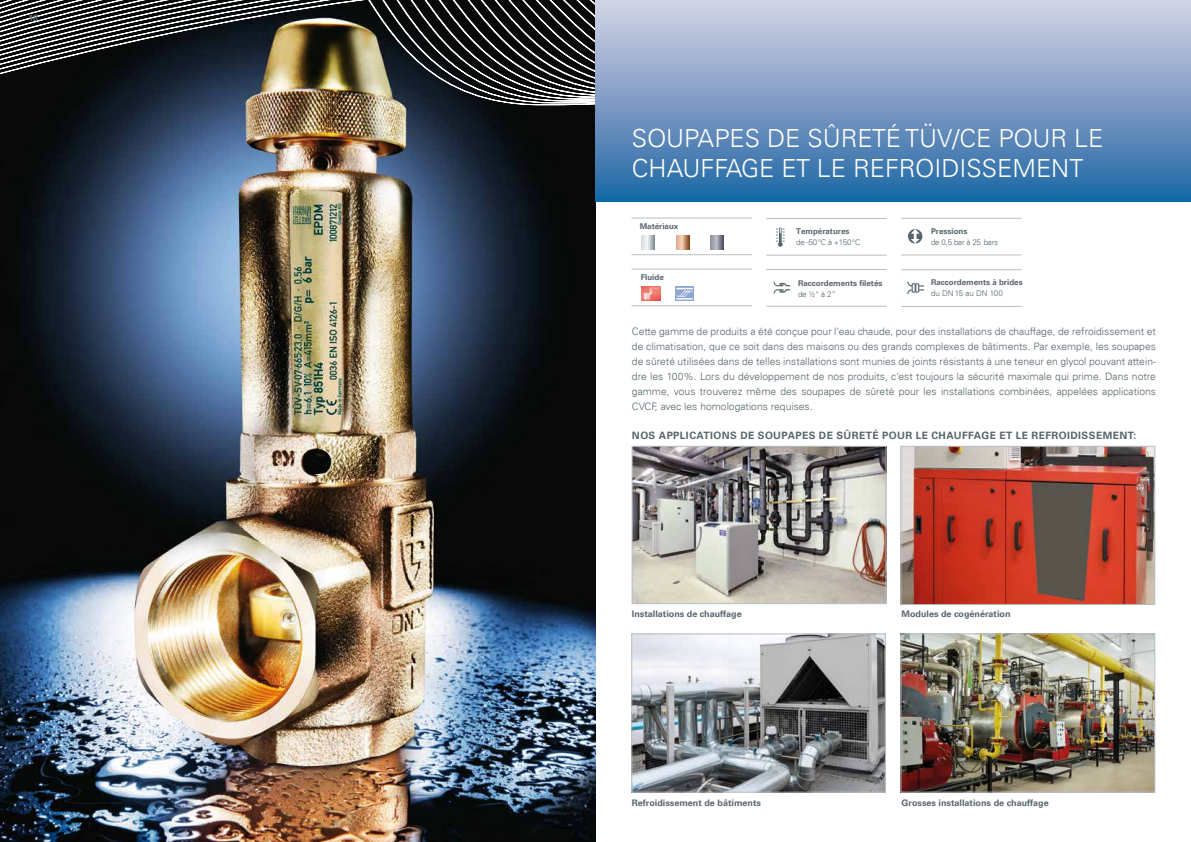
<style>
.page{position:relative;width:1191px;height:842px;background:#fff}
.page>*{position:absolute;margin:0;border:0;box-sizing:border-box;transform-origin:0 0}
.t1{font:300 25px/30px "Univers";color:#fff}
.t2{font:300 10.3px/15px "Univers";color:#58666d;text-align:justify}
.t3{font:700 10.2px "Univers";letter-spacing:.04em;color:#58666d}
.t4{font:700 9px "Univers";color:#58666d}
.t5{font:700 8.8px "Univers";color:#58666d}
.t6{font:700 8px "Univers";color:#58666d}
.t7{font:300 8px "Univers";letter-spacing:-.025em;color:#58666d}
.t8{font:300 8px "Univers";color:#58666d}
</style>
<div class="page">
<img style="left:0;top:133px;width:595px;height:709px">
<img style="left:0;top:0;width:595px;height:133px">
<div style="left:595px;top:0;width:596px;height:201px;background:linear-gradient(to bottom,#d9d4e6,#1f66a4)"></div>
<svg style="left:908px;top:229px;width:14px;height:14px"></svg>
<svg style="left:776px;top:227px;width:8px;height:20px"></svg>
<svg style="left:773px;top:282px;width:17px;height:12px"></svg>
<svg style="left:641px;top:235px;width:13px;height:14px"></svg>
<svg style="left:676px;top:235px;width:13px;height:14px"></svg>
<img style="left:902px;top:636px;width:251px;height:154px">
<div style="left:900px;top:634px;width:255px;height:158px;border:1px solid #b6c0c6"></div>
<img style="left:633px;top:636px;width:250px;height:154px">
<div style="left:631px;top:634px;width:254px;height:158px;border:1px solid #b6c0c6"></div>
<img style="left:902px;top:448px;width:251px;height:155px">
<div style="left:900px;top:446px;width:255px;height:159px;border:1px solid #b6c0c6"></div>
<img style="left:634px;top:448px;width:250px;height:154px">
<div style="left:632px;top:446px;width:254px;height:158px;border:1px solid #b6c0c6"></div>
<svg style="left:641px;top:287px;width:19px;height:13px"></svg>
<svg style="left:644px;top:287px;width:13px;height:13px"></svg>
<svg style="left:675px;top:287px;width:19px;height:14px"></svg>
<svg style="left:676px;top:288px;width:16px;height:12px"></svg>
<svg style="left:710px;top:235px;width:13px;height:14px"></svg>
<svg style="left:907px;top:282px;width:17px;height:12px"></svg>
<hr style="left:631px;top:218px;width:121px;height:1px;background:#b6c0c6">
<hr style="left:631px;top:305px;width:121px;height:1px;background:#b6c0c6">
<hr style="left:631px;top:269px;width:121px;height:1px;background:#b6c0c6">
<hr style="left:766px;top:218px;width:121px;height:1px;background:#b6c0c6">
<hr style="left:766px;top:306px;width:121px;height:1px;background:#b6c0c6">
<hr style="left:766px;top:269px;width:121px;height:1px;background:#b6c0c6">
<hr style="left:901px;top:218px;width:120px;height:1px;background:#b6c0c6">
<hr style="left:901px;top:306px;width:120px;height:1px;background:#b6c0c6">
<hr style="left:901px;top:270px;width:120px;height:1px;background:#b6c0c6">
<hr style="left:631px;top:254px;width:121px;height:1px;background:#b6c0c6">
<hr style="left:766px;top:255px;width:121px;height:1px;background:#b6c0c6">
<hr style="left:901px;top:255px;width:120px;height:1px;background:#b6c0c6">
<p class="t5" style="left:28px;top:13px;width:11px">18</p>
<h1 class="t1" style="left:632px;top:123px;width:473px">SOUPAPES DE SÛRETÉ TÜV/CE POUR LE<br>CHAUFFAGE ET LE REFROIDISSEMENT</h1>
<p class="t6" style="left:639px;top:222px;width:40px">Matériaux</p>
<p class="t6" style="left:640px;top:273px;width:25px">Fluide</p>
<p class="t6" style="left:796px;top:226px;width:55px">Températures</p>
<p class="t7" style="left:796px;top:237px;width:66px">de -50°C à +150°C</p>
<p class="t6" style="left:798px;top:278px;width:86px">Raccordements filetés</p>
<p class="t7" style="left:798px;top:289px;width:39px">de ½“ à 2“</p>
<p class="t6" style="left:931px;top:226px;width:38px">Pressions</p>
<p class="t7" style="left:931px;top:237px;width:69px">de 0,5 bar à 25 bars</p>
<p class="t6" style="left:931px;top:278px;width:93px">Raccordements à brides</p>
<p class="t8" style="left:931px;top:289px;width:73px">du DN15 au DN 100</p>
<p class="t2" style="left:632px;top:324px;width:525px">Cette gamme de produits a été conçue pour l‘eau chaude, pour des installations de chauffage, de refroidissement et de climatisation, que ce soit dans des maisons ou des grands complexes de bâtiments. Par exemple, les soupapes de sûreté utilisées dans de telles installations sont munies de joints résistants à une teneur en glycol pouvant attein&shy;dre les 100%. Lors du développement de nos produits, c‘est toujours la sécurité maximale qui prime. Dans notre gamme, vous trouverez même des soupapes de sûreté pour les installations combinées, appelées applications CVCF, avec les homologations requises.</p>
<p class="t3" style="left:632px;top:429px;width:506px">NOS APPLICATIONS DE SOUPAPES DE SÛRETÉ POUR LE CHAUFFAGE ET LE REFROIDISSEMENT:</p>
<p class="t4" style="left:632px;top:609px;width:111px">Installations de chauffage</p>
<p class="t4" style="left:901px;top:609px;width:111px">Modules de cogénération</p>
<p class="t4" style="left:632px;top:797px;width:131px">Refroidissement de bâtiments</p>
<p class="t4" style="left:901px;top:797px;width:149px">Grosses installations de chauffage</p>
</div>
